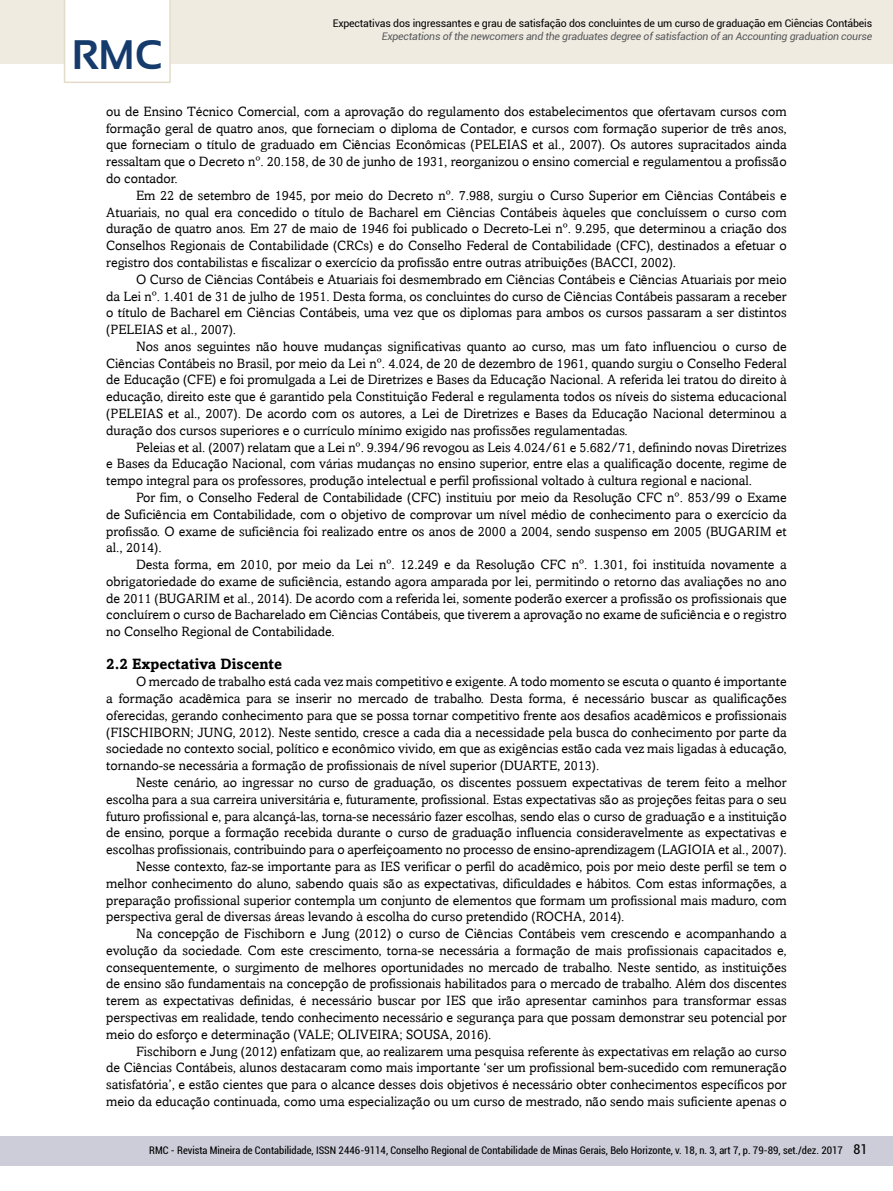
<style>
.page{position:relative;width:893px;height:1191px;background:#fff}
.page>*{position:absolute;margin:0;border:0;box-sizing:border-box;transform-origin:0 0}
.t1{font:700 41.25px "Sansation";color:#143b6b}
.t2{font:700 15px "Amasis";color:#000}
.t3{font:13.5px/16.8px "Amasis";color:#000;text-align:justify}
.t4{font:condensed 13.5px "Roboto";color:#000}
.t5{font:condensed 10.5px "Roboto";color:#000}
.t6{font:10.5px "Roboto";letter-spacing:-.015em;color:#000}
.t7{font:italic 10.5px "Roboto";letter-spacing:-.02em;color:#58595b}
</style>
<div class="page">
<div style="left:0;top:1135px;width:893px;height:30px;background:#cdcdda"></div>
<div style="left:0;top:0;width:893px;height:64px;background:#efebe1"></div>
<div style="left:64px;top:0;width:107px;height:83px;background:#fff"></div>
<h1 class="t1" style="left:72px;top:32px;width:92px">RMC</h1>
<p class="t6" style="left:333px;top:16px;width:541px">Expectativas dos ingressantes e grau de satisfação dos concluintes de um curso de graduação em Ciências Contábeis</p>
<p class="t7" style="left:382px;top:29px;width:492px">Expectations of the newcomers and the graduates degree of satisfaction of an Accounting graduation course</p>
<p class="t3" style="left:106px;top:103px;width:682px">ou de Ensino Técnico Comercial, com a aprovação do regulamento dos estabelecimentos que ofertavam cursos com formação geral de quatro anos, que forneciam o diploma de Contador, e cursos com formação superior de três anos, que forneciam o título de graduado em Ciências Econômicas (PELEIAS et al., 2007). Os autores supracitados ainda ressaltam que o Decreto nº. 20.158, de 30 de junho de 1931, reorganizou o ensino comercial e regulamentou a profissão do contador.</p>
<p class="t3" style="left:106px;top:187px;width:682px;text-indent:30px">Em 22 de setembro de 1945, por meio do Decreto nº. 7.988, surgiu o Curso Superior em Ciências Contábeis e Atuariais, no qual era concedido o título de Bacharel em Ciências Contábeis àqueles que concluíssem o curso com duração de quatro anos. Em 27 de maio de 1946 foi publicado o Decreto-Lei nº. 9.295, que determinou a criação dos Conselhos Regionais de Contabilidade (CRCs) e do Conselho Federal de Contabilidade (CFC), destinados a efetuar o registro dos contabilistas e fiscalizar o exercício da profissão entre outras atribuições (BACCI, 2002).</p>
<p class="t3" style="left:106px;top:271px;width:682px;text-indent:30px">O Curso de Ciências Contábeis e Atuariais foi desmembrado em Ciências Contábeis e Ciências Atuariais por meio da Lei nº. 1.401 de 31 de julho de 1951. Desta forma, os concluintes do curso de Ciências Contábeis passaram a receber o título de Bacharel em Ciências Contábeis, uma vez que os diplomas para ambos os cursos passaram a ser distintos (PELEIAS et al., 2007).</p>
<p class="t3" style="left:106px;top:338px;width:682px;text-indent:30px">Nos anos seguintes não houve mudanças significativas quanto ao curso, mas um fato influenciou o curso de Ciências Contábeis no Brasil, por meio da Lei nº. 4.024, de 20 de dezembro de 1961, quando surgiu o Conselho Federal de Educação (CFE) e foi promulgada a Lei de Diretrizes e Bases da Educação Nacional. A referida lei tratou do direito à educação, direito este que é garantido pela Constituição Federal e regulamenta todos os níveis do sistema educacional (PELEIAS et al., 2007). De acordo com os autores, a Lei de Diretrizes e Bases da Educação Nacional determinou a duração dos cursos superiores e o currículo mínimo exigido nas profissões regulamentadas.</p>
<p class="t3" style="left:106px;top:438px;width:682px;text-indent:30px">Peleias et al. (2007) relatam que a Lei nº. 9.394/96 revogou as Leis 4.024/61 e 5.682/71, definindo novas Diretrizes e Bases da Educação Nacional, com várias mudanças no ensino superior, entre elas a qualificação docente, regime de tempo integral para os professores, produção intelectual e perfil profissional voltado à cultura regional e nacional.</p>
<p class="t3" style="left:106px;top:489px;width:682px;text-indent:30px">Por fim, o Conselho Federal de Contabilidade (CFC) instituiu por meio da Resolução CFC nº. 853/99 o Exame de Suficiência em Contabilidade, com o objetivo de comprovar um nível médio de conhecimento para o exercício da profissão. O exame de suficiência foi realizado entre os anos de 2000 a 2004, sendo suspenso em 2005 (BUGARIM et al., 2014).</p>
<p class="t3" style="left:106px;top:556px;width:682px;text-indent:30px">Desta forma, em 2010, por meio da Lei nº. 12.249 e da Resolução CFC nº. 1.301, foi instituída novamente a obrigatoriedade do exame de suficiência, estando agora amparada por lei, permitindo o retorno das avaliações no ano de 2011 (BUGARIM et al., 2014). De acordo com a referida lei, somente poderão exercer a profissão os profissionais que concluírem o curso de Bacharelado em Ciências Contábeis, que tiverem a aprovação no exame de suficiência e o registro no Conselho Regional de Contabilidade.</p>
<p class="t2" style="left:106px;top:655px;width:177px">2.2 Expectativa Discente</p>
<p class="t3" style="left:106px;top:673px;width:682px;text-indent:30px">O mercado de trabalho está cada vez mais competitivo e exigente. A todo momento se escuta o quanto é importante a formação acadêmica para se inserir no mercado de trabalho. Desta forma, é necessário buscar as qualificações oferecidas, gerando conhecimento para que se possa tornar competitivo frente aos desafios acadêmicos e profissionais (FISCHIBORN; JUNG, 2012). Neste sentido, cresce a cada dia a necessidade pela busca do conhecimento por parte da sociedade no contexto social, político e econômico vivido, em que as exigências estão cada vez mais ligadas à educação, tornando-se necessária a formação de profissionais de nível superior (DUARTE, 2013).</p>
<p class="t3" style="left:136px;top:774px;width:652px">Neste cenário, ao ingressar no curso de graduação, os discentes possuem expectativas de terem feito a melhor</p>
<p class="t3" style="left:106px;top:790px;width:682px">escolha para a sua carreira universitária e, futuramente, profissional. Estas expectativas são as projeções feitas para o seu</p>
<p class="t3" style="left:106px;top:807px;width:682px">futuro profissional e, para alcançá-las, torna-se necessário fazer escolhas, sendo elas o curso de graduação e a instituição</p>
<p class="t3" style="left:106px;top:824px;width:682px">de ensino, porque a formação recebida durante o curso de graduação influencia consideravelmente as expectativas e</p>
<p class="t3" style="left:106px;top:841px;width:682px">escolhas profissionais, contribuindo para o aperfeiçoamento no processo de ensino-aprendizagem (LAGIOIA et al., 2007).</p>
<p class="t3" style="left:136px;top:858px;width:652px">Nesse contexto, faz-se importante para as IES verificar o perfil do acadêmico, pois por meio deste perfil se tem o</p>
<p class="t3" style="left:106px;top:874px;width:682px">melhor conhecimento do aluno, sabendo quais são as expectativas, dificuldades e hábitos. Com estas informações, a</p>
<p class="t3" style="left:106px;top:891px;width:682px">preparação profissional superior contempla um conjunto de elementos que formam um profissional mais maduro, com</p>
<p class="t3" style="left:106px;top:908px;width:520px">perspectiva geral de diversas áreas levando à escolha do curso pretendido (ROCHA, 2014).</p>
<p class="t3" style="left:136px;top:925px;width:652px">Na concepção de Fischiborn e Jung (2012) o curso de Ciências Contábeis vem crescendo e acompanhando a</p>
<p class="t3" style="left:106px;top:941px;width:682px">evolução da sociedade. Com este crescimento, torna-se necessária a formação de mais profissionais capacitados e,</p>
<p class="t3" style="left:106px;top:958px;width:682px">consequentemente, o surgimento de melhores oportunidades no mercado de trabalho. Neste sentido, as instituições</p>
<p class="t3" style="left:106px;top:975px;width:682px">de ensino são fundamentais na concepção de profissionais habilitados para o mercado de trabalho. Além dos discentes</p>
<p class="t3" style="left:106px;top:992px;width:682px">terem as expectativas definidas, é necessário buscar por IES que irão apresentar caminhos para transformar essas</p>
<p class="t3" style="left:106px;top:1009px;width:682px">perspectivas em realidade, tendo conhecimento necessário e segurança para que possam demonstrar seu potencial por</p>
<p class="t3" style="left:106px;top:1025px;width:387px">meio do esforço e determinação (VALE; OLIVEIRA; SOUSA, 2016).</p>
<p class="t3" style="left:136px;top:1042px;width:652px">Fischiborn e Jung (2012) enfatizam que, ao realizarem uma pesquisa referente às expectativas em relação ao curso</p>
<p class="t3" style="left:106px;top:1059px;width:682px">de Ciências Contábeis, alunos destacaram como mais importante ‘ser um profissional bem-sucedido com remuneração</p>
<p class="t3" style="left:106px;top:1076px;width:682px">satisfatória’, e estão cientes que para o alcance desses dois objetivos é necessário obter conhecimentos específicos por</p>
<p class="t3" style="left:106px;top:1092px;width:682px">meio da educação continuada, como uma especialização ou um curso de mestrado, não sendo mais suficiente apenas o</p>
<p class="t5" style="left:149px;top:1143px;width:695px">RMC - Revista Mineira de Contabilidade, ISSN 2446-9114, Conselho Regional de Contabilidade de Minas Gerais, Belo Horizonte, v. 18, n. 3, art 7, p. 79-89, set./dez. 2017</p>
<p class="t4" style="left:853px;top:1140px;width:15px">81</p>
</div>
